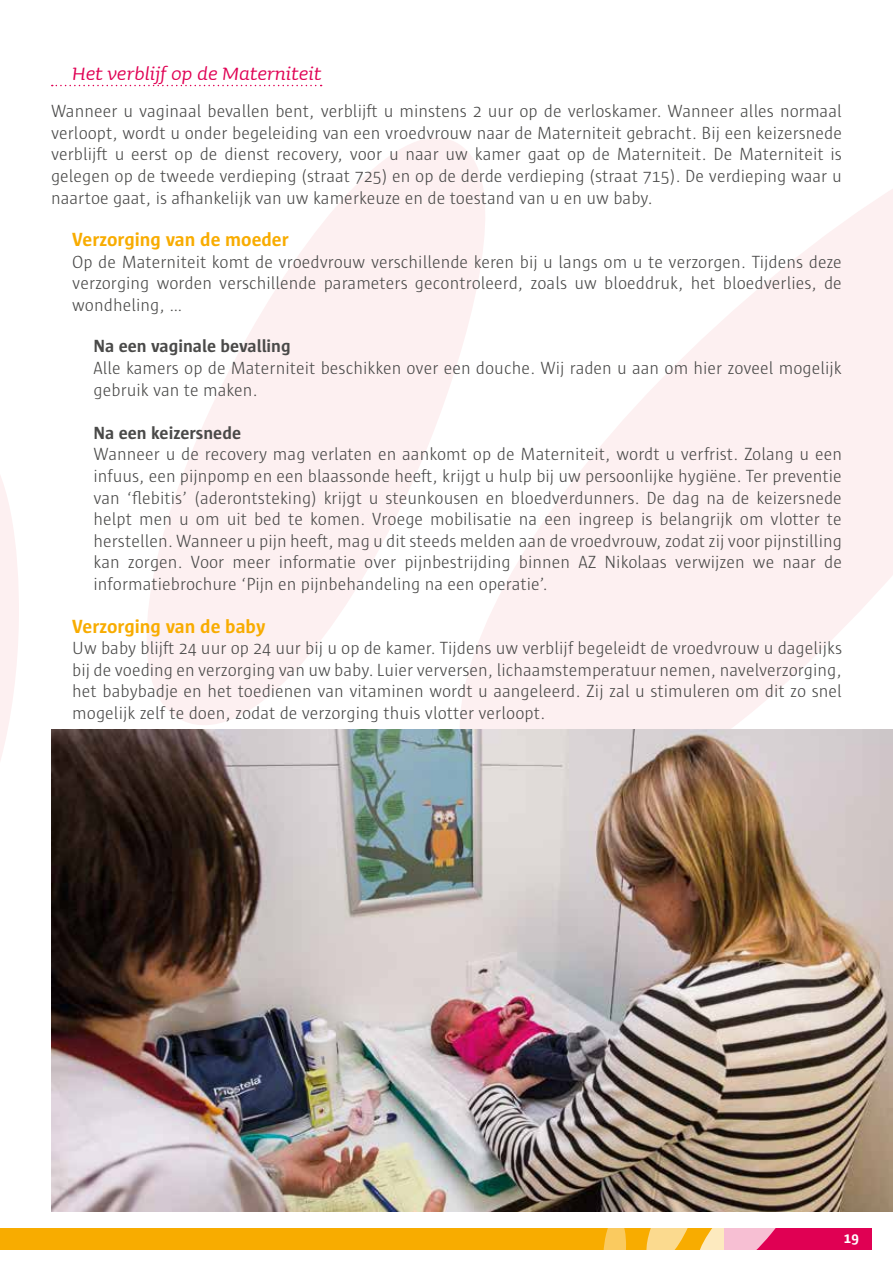
<style>
.page{position:relative;width:893px;height:1263px;background:#fff}
.page>*{position:absolute;margin:0;border:0;box-sizing:border-box;transform-origin:0 0}
.t1{font:italic 24px "Sauna";color:#e00053}
.t2{font:700 19.5px "Sun";color:#f8ac00}
.t3{font:300 18px/21.6px "Sun";color:#4a4a49;text-align:justify}
.t4{font:700 18px "Sun";color:#4a4a49}
.t5{font:700 15px "Sun";color:#fff}
</style>
<div class="page">
<svg style="left:0;top:476px;width:19px;height:284px"></svg>
<svg style="left:460px;top:189px;width:433px;height:540px;fill:#fdf0f1"></svg>
<svg style="left:147px;top:138px;width:356px;height:587px;fill:#fdf0f1"></svg>
<div style="left:723px;top:1228px;width:149px;height:22px;background:#e00053"></div>
<div style="left:0;top:1228px;width:724px;height:22px;background:#f8ac00"></div>
<svg style="left:603px;top:1228px;width:23px;height:22px"></svg>
<svg style="left:646px;top:1228px;width:130px;height:22px"></svg>
<svg style="left:52px;top:85px;width:270px;height:1px"></svg>
<img style="left:51px;top:729px;width:842px;height:483px">
<h1 class="t1" style="left:72px;top:58px;width:251px">Het verblijf op de Materniteit</h1>
<p class="t3" style="left:51px;top:100px;width:792px">Wanneer u vaginaal bevallen bent, verblijft u minstens 2 uur op de verloskamer. Wanneer alles normaal verloopt, wordt u onder begeleiding van een vroedvrouw naar de Materniteit gebracht. Bij een keizersnede verblijft u eerst op de dienst recovery, voor u naar uw kamer gaat op de Materniteit. De Materniteit is gelegen op de tweede verdieping (straat 725) en op de derde verdieping (straat 715). De verdieping waar u naartoe gaat, is afhankelijk van uw kamerkeuze en de toestand van u en uw baby.</p>
<p class="t2" style="left:72px;top:229px;width:218px">Verzorging van de moeder</p>
<p class="t3" style="left:72px;top:251px;width:771px">Op de Materniteit komt de vroedvrouw verschillende keren bij u langs om u te verzorgen. Tijdens deze verzorging worden verschillende parameters gecontroleerd, zoals uw bloeddruk, het bloedverlies, de wondheling, …</p>
<p class="t4" style="left:94px;top:336px;width:199px">Na een vaginale bevalling</p>
<p class="t3" style="left:94px;top:357px;width:750px">Alle kamers op de Materniteit beschikken over een douche. Wij raden u aan om hier zoveel mogelijk gebruik van te maken.</p>
<p class="t4" style="left:94px;top:423px;width:149px">Na een keizersnede</p>
<p class="t3" style="left:94px;top:444px;width:750px">Wanneer u de recovery mag verlaten en aankomt op de Materniteit, wordt u verfrist. Zolang u een infuus, een pijnpomp en een blaassonde heeft, krijgt u hulp bij uw persoonlijke hygiëne. Ter preventie van ‘flebitis’ (aderontsteking) krijgt u steunkousen en bloedverdunners. De dag na de keizersnede helpt men u om uit bed te komen. Vroege mobilisatie na een ingreep is belangrijk om vlotter te herstellen. Wanneer u pijn heeft, mag u dit steeds melden aan de vroedvrouw, zodat zij voor pijnstilling kan zorgen. Voor meer informatie over pijnbestrijding binnen AZ Nikolaas verwijzen we naar de informatiebrochure ‘Pijn en pijnbehandeling na een operatie’.</p>
<p class="t2" style="left:72px;top:615px;width:195px">Verzorging van de baby</p>
<p class="t3" style="left:72px;top:637px;width:771px">Uw baby blijft 24 uur op 24 uur bij u op de kamer. Tijdens uw verblijf begeleidt de vroedvrouw u dagelijks bij de voeding en verzorging van uw baby. Luier verversen, lichaamstemperatuur nemen, navelverzorging, het babybadje en het toedienen van vitaminen wordt u aangeleerd. Zij zal u stimuleren om dit zo snel mogelijk zelf te doen, zodat de verzorging thuis vlotter verloopt.</p>
<p class="t5" style="left:844px;top:1229px;width:16px">19</p>
</div>
